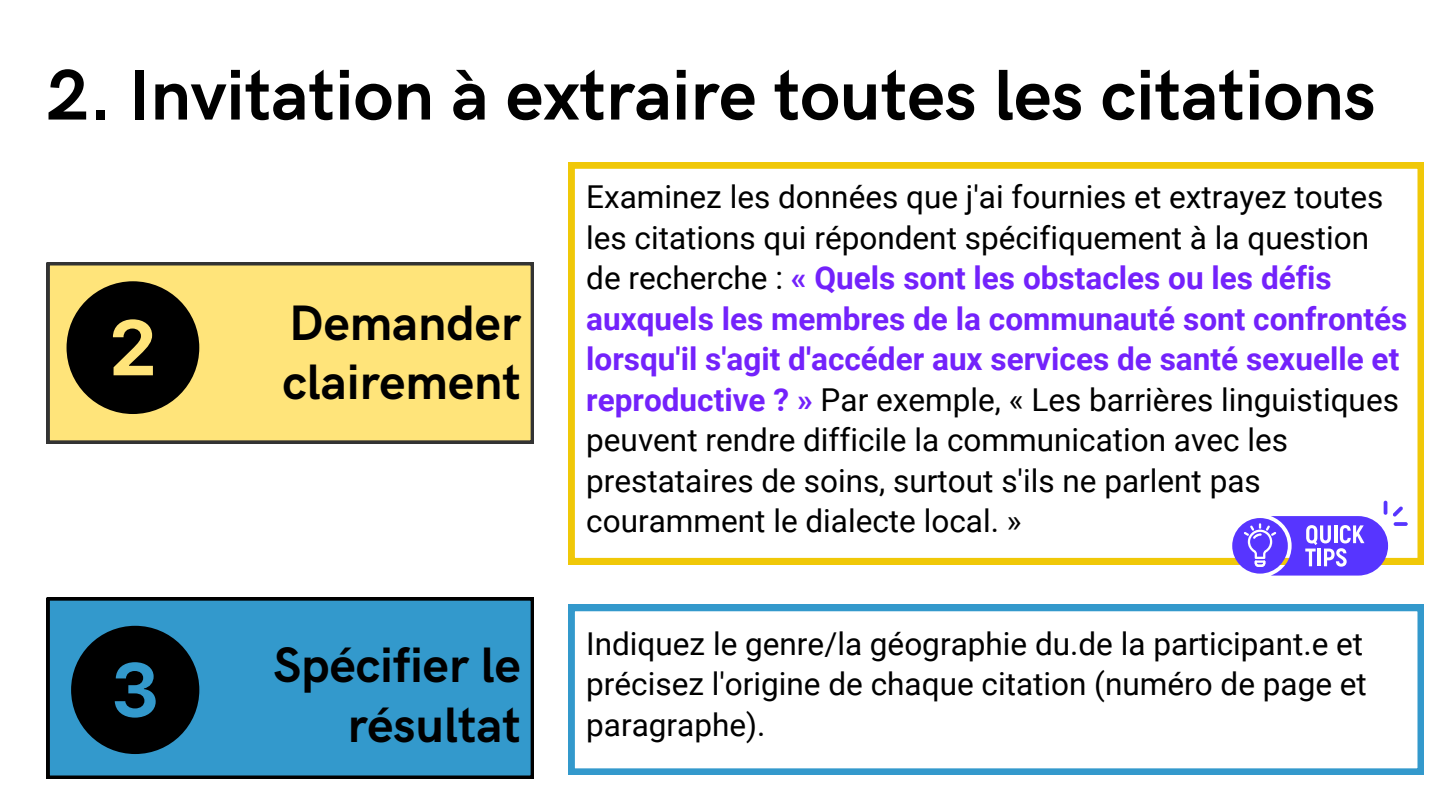
<style>
.page{position:relative;width:1440px;height:810px;background:#fff}
.page>*{position:absolute;margin:0;border:0;box-sizing:border-box;transform-origin:0 0}
.t1{font:700 72px "HK Grotesk";color:#000}
.t2{font:700 50px/59.2px "HK Grotesk";color:#000}
.t3{font:31.5px/40.5px "Roboto";color:#000}
.s1{font-weight:700;color:#7322fb}
</style>
<div class="page">
<div style="left:47px;top:263px;width:487px;height:180px;background:#ffe47a"></div>
<div style="left:47px;top:598px;width:487px;height:180px;background:#39c"></div>
<svg style="left:67px;top:281px;width:132px;height:133px;background:#474022"></svg>
<svg style="left:71px;top:626px;width:128px;height:128px;background:#0e2b39"></svg>
<svg style="left:568px;top:162px;width:856px;height:403px"></svg>
<svg style="left:568px;top:605px;width:856px;height:170px"></svg>
<hr style="left:1384px;top:501px;width:3px;height:14px;background:#5735ff;border-radius:2px">
<svg style="left:1394px;top:522px;width:14px;height:4px"></svg>
<div style="left:1232px;top:518px;width:56px;height:56px;background:#5735ff;border-radius:50%"></div>
<svg style="left:1244px;top:506px;width:159px;height:70px"></svg>
<h1 class="t1" style="left:47px;top:55px;width:1330px">2. Invitation à extraire toutes les citations</h1>
<p class="t2" style="left:282px;top:295px;width:240px">Demander clairement</p>
<p class="t2" style="left:273px;top:638px;width:249px;text-align:right">Spécifier le résultat</p>
<h2 class="t3" style="left:586px;top:177px;width:823px">Examinez les données que j'ai fournies et extrayez toutes les citations qui répondent spécifiquement à la question de recherche : <span class="s1">« Quels sont les obstacles ou les défis auxquels les membres de la communauté sont confrontés lorsqu'il s'agit d'accéder aux services de santé sexuelle et reproductive ? »</span> Par exemple, « Les barrières linguistiques peuvent rendre difficile la communication avec les prestataires de soins, surtout s'ils ne parlent pas couramment le dialecte local. »</h2>
<p class="t3" style="left:586px;top:624px;width:782px;text-align:justify">Indiquez le genre/la géographie du.de la participant.e et précisez l'origine de chaque citation (numéro de page et paragraphe).</p>
</div>
